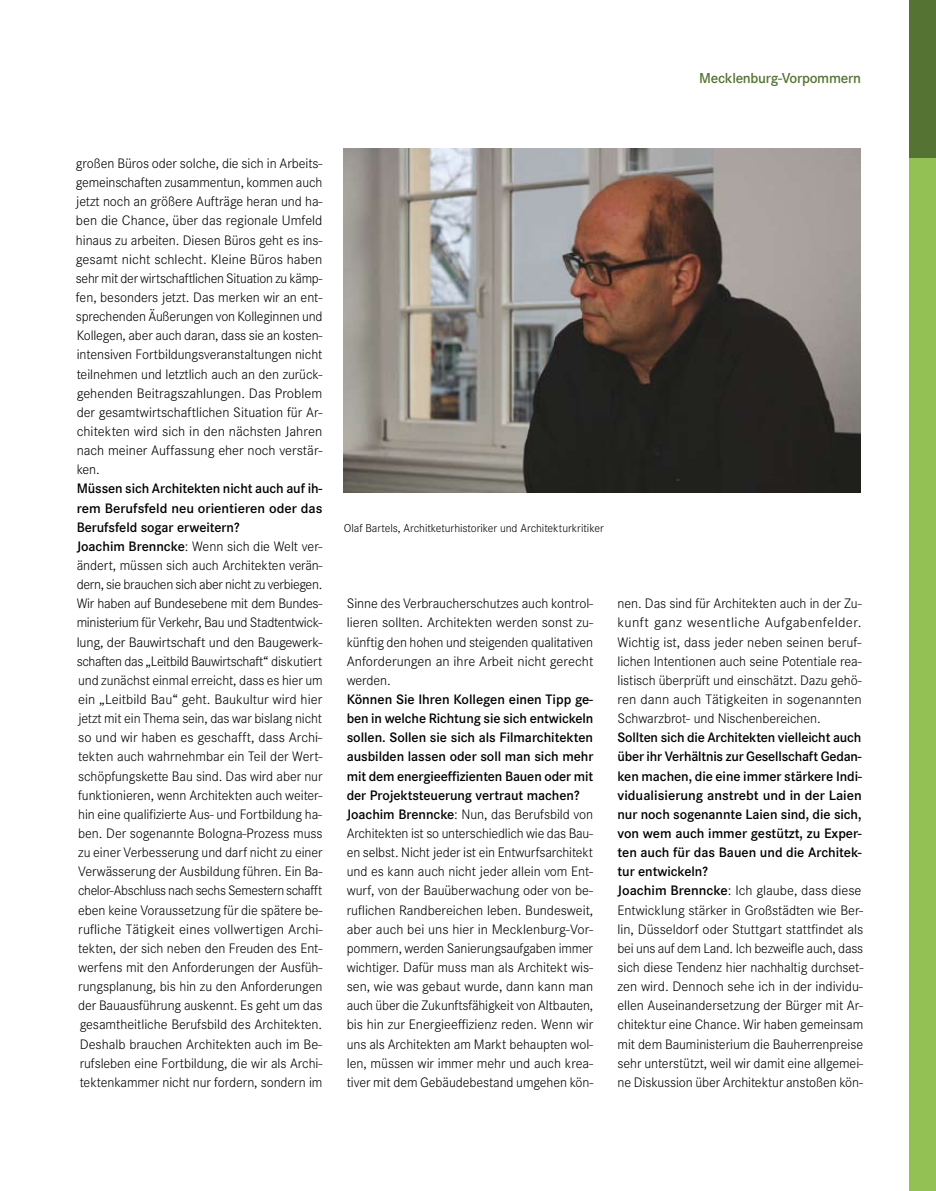
<style>
.page{position:relative;width:936px;height:1191px;background:#fff}
.page>*{position:absolute;margin:0;border:0;box-sizing:border-box;transform-origin:0 0}
.t1{font:600 15px "Corporate S";letter-spacing:-.02em;color:#557434}
.t2{font:300 14.25px/19.2px "Corporate S";letter-spacing:-.005em;color:#000;text-align:justify}
.t3{font:300 12px "Corporate S";letter-spacing:-.005em;color:#000}
.s1{font-weight:600}
</style>
<div class="page">
<div style="left:909px;top:0;width:26px;height:1191px;background:#94c154"></div>
<img style="left:344px;top:149px;width:516px;height:343px">
<div style="left:909px;top:0;width:26px;height:157px;background:#557434"></div>
<p class="t1" style="left:699px;top:70px;width:163px">Mecklenburg-Vorpommern</p>
<p class="t2" style="left:76px;top:154px;width:248px">großen Büros oder solche, die sich in Arbeits&shy;gemeinschaften zusammentun, kommen auch jetzt noch an größere Aufträge heran und ha&shy;ben die Chance, über das regionale Umfeld hinaus zu arbeiten. Diesen Büros geht es ins&shy;gesamt nicht schlecht. Kleine Büros haben sehr mit der wirtschaftlichen Situation zu kämp&shy;fen, besonders jetzt. Das merken wir an ent&shy;sprechenden Äußerungen von Kolleginnen und Kollegen, aber auch daran, dass sie an kosten&shy;intensiven Fortbildungsveranstaltungen nicht teilnehmen und letztlich auch an den zurück&shy;gehenden Beitragszahlungen. Das Problem der gesamtwirtschaftlichen Situation für Ar&shy;chitekten wird sich in den nächsten Jahren nach meiner Auffassung eher noch verstär&shy;ken.</p>
<p class="t2" style="left:77px;top:479px;width:247px;text-align:left"><span class="s1">Müssen sich Architekten nicht auch auf ih&shy;rem Berufsfeld neu orientieren oder das Berufsfeld sogar erweitern?<br>Joachim Brenncke</span>: Wenn sich die Welt ver&shy;ändert, müssen sich auch Architekten verän&shy;dern, sie brauchen sich aber nicht zu verbiegen.<br>Wir haben auf Bundesebene mit dem Bundes&shy;ministerium für Verkehr, Bau und Stadtentwick&shy;lung, der Bauwirtschaft und den Baugewerk&shy;schaften das „Leitbild Bauwirtschaft“ diskutiert und zunächst einmal erreicht, dass es hier um ein „Leitbild Bau“ geht. Baukultur wird hier jetzt mit ein Thema sein, das war bislang nicht so und wir haben es geschafft, dass Archi&shy;tekten auch wahrnehmbar ein Teil der Wert&shy;schöpfungskette Bau sind. Das wird aber nur funktionieren, wenn Architekten auch weiter&shy;hin eine qualifizierte Aus- und Fortbildung ha&shy;ben. Der sogenannte Bologna-Prozess muss zu einer Verbesserung und darf nicht zu einer Verwässerung der Ausbildung führen. Ein Ba&shy;chelor-Abschluss nach sechs Semestern schafft eben keine Voraussetzung für die spätere be&shy;rufliche Tätigkeit eines vollwertigen Archi&shy;tekten, der sich neben den Freuden des Ent&shy;werfens mit den Anforderungen der Ausfüh&shy;rungsplanung, bis hin zu den Anforderungen der Bauausführung auskennt. Es geht um das gesamtheitliche Berufsbild des Architekten.<br>Deshalb brauchen Architekten auch im Be&shy;rufsleben eine Fortbildung, die wir als Archi&shy;tektenkammer nicht nur fordern, sondern im</p>
<p class="t3" style="left:344px;top:521px;width:261px">Olaf Bartels, Architketurhistoriker und Architekturkritiker</p>
<p class="t2" style="left:347px;top:594px;width:248px">Sinne des Verbraucherschutzes auch kontrol&shy;lieren sollten. Architekten werden sonst zu&shy;künftig den hohen und steigenden qualitativen Anforderungen an ihre Arbeit nicht gerecht werden.</p>
<p class="t2" style="left:347px;top:690px;width:248px;text-align:left"><span class="s1">Können Sie Ihren Kollegen einen Tipp ge&shy;ben in welche Richtung sie sich entwickeln sollen. Sollen sie sich als Filmarchitekten ausbilden lassen oder soll man sich mehr mit dem energieeffizienten Bauen oder mit der Projektsteuerung vertraut machen?<br>Joachim Brenncke</span>: Nun, das Berufsbild von Architekten ist so unterschiedlich wie das Bau&shy;en selbst. Nicht jeder ist ein Entwurfsarchitekt und es kann auch nicht jeder allein vom Ent&shy;wurf, von der Bauüberwachung oder von be&shy;ruflichen Randbereichen leben. Bundesweit, aber auch bei uns hier in Mecklenburg-Vor&shy;pommern, werden Sanierungsaufgaben immer wichtiger. Dafür muss man als Architekt wis&shy;sen, wie was gebaut wurde, dann kann man auch über die Zukunftsfähigkeit von Altbauten, bis hin zur Energieeffizienz reden. Wenn wir uns als Architekten am Markt behaupten wol&shy;len, müssen wir immer mehr und auch krea&shy;tiver mit dem Gebäudebestand umgehen kön-</p>
<p class="t2" style="left:617px;top:594px;width:246px">nen. Das sind für Architekten auch in der Zu&shy;kunft ganz wesentliche Aufgabenfelder.<br>Wichtig ist, dass jeder neben seinen beruf&shy;lichen Intentionen auch seine Potentiale rea&shy;listisch überprüft und einschätzt. Dazu gehö&shy;ren dann auch Tätigkeiten in sogenannten Schwarzbrot- und Nischenbereichen.</p>
<p class="t2" style="left:617px;top:728px;width:247px;text-align:left"><span class="s1">Sollten sich die Architekten vielleicht auch über ihr Verhältnis zur Gesellschaft Gedan&shy;ken machen, die eine immer stärkere Indi&shy;vidualisierung anstrebt und in der Laien nur noch sogenannte Laien sind, die sich, von wem auch immer gestützt, zu Exper&shy;ten auch für das Bauen und die Architek&shy;tur entwickeln?<br>Joachim Brenncke</span>: Ich glaube, dass diese Entwicklung stärker in Großstädten wie Ber&shy;lin, Düsseldorf oder Stuttgart stattfindet als bei uns auf dem Land. Ich bezweifle auch, dass sich diese Tendenz hier nachhaltig durchset&shy;zen wird. Dennoch sehe ich in der individu&shy;ellen Auseinandersetzung der Bürger mit Ar&shy;chitektur eine Chance. Wir haben gemeinsam mit dem Bauministerium die Bauherrenpreise sehr unterstützt, weil wir damit eine allgemei&shy;ne Diskussion über Architektur anstoßen kön-</p>
</div>
